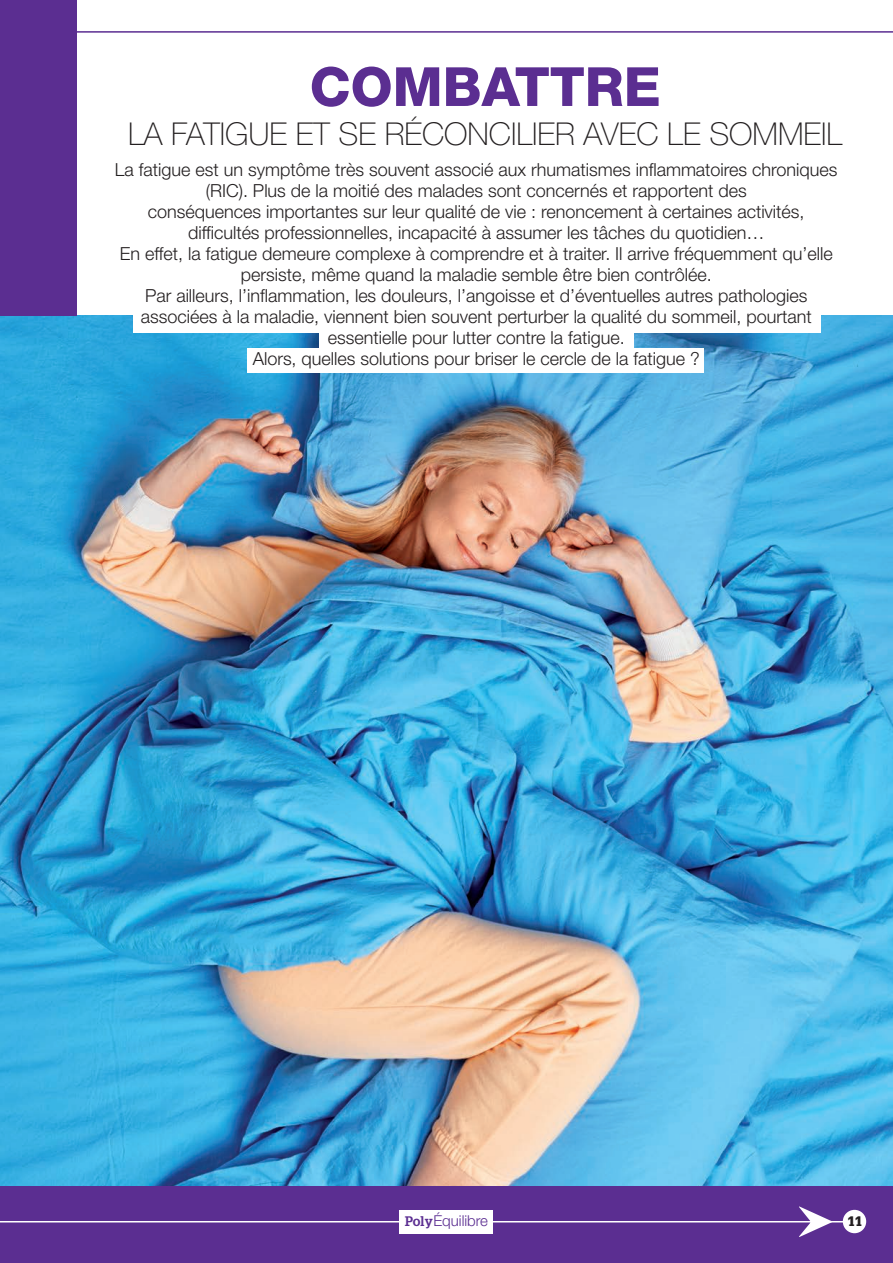
<style>
.page{position:relative;width:893px;height:1263px;background:#fff}
.page>*{position:absolute;margin:0;border:0;box-sizing:border-box;transform-origin:0 0}
.t1{font:800 54.15px "Helvetica Neue";color:#5b2e91}
.t2{font:100 31.5px "Helvetica Neue";color:#231f20}
.t3{font:300 18px/21px "Helvetica Neue";color:#231f20;text-align:center}
.t4{font:300 15px "Helvetica Neue";color:#5b2e91}
.t5{font:900 13.5px "Glypha";color:#231f20}
.s1{font-family:"Glypha";font-weight:700;font-size:13.5px}
</style>
<div class="page">
<img style="left:0;top:316px;width:893px;height:870px">
<hr style="left:0;top:31px;width:893px;height:2px;background:#5b2e91">
<div style="left:0;top:1186px;width:893px;height:77px;background:#5b2e91"></div>
<hr style="left:0;top:1221px;width:865px;height:1px;background:#fff">
<div style="left:843px;top:1210px;width:23px;height:23px;background:#fff;border-radius:50%"></div>
<div style="left:400px;top:1210px;width:93px;height:23px;background:#fff"></div>
<div style="left:0;top:0;width:77px;height:316px;background:#5b2e91"></div>
<svg style="left:799px;top:1206px;width:33px;height:31px"></svg>
<div style="left:133px;top:299px;width:688px;height:34px;background:#fff"></div>
<div style="left:319px;top:318px;width:315px;height:34px;background:#fff"></div>
<div style="left:248px;top:349px;width:456px;height:24px;background:#fff"></div>
<h1 class="t1" style="left:310px;top:67px;width:353px">COMBATTRE</h1>
<h2 class="t2" style="left:128px;top:122px;width:715px">LA FATIGUE ET SE RÉCONCILIER AVEC LE SOMMEIL</h2>
<p class="t3" style="left:115px;top:161px;width:724px">La fatigue est un symptôme très souvent associé aux rhumatismes inflammatoires chroniques (RIC). Plus de la moitié des malades sont concernés et rapportent des<br>conséquences importantes sur leur qualité de vie : renoncement à certaines activités, difficultés professionnelles, incapacité à assumer les tâches du quotidien…<br>En effet, la fatigue demeure complexe à comprendre et à traiter. Il arrive fréquemment qu’elle persiste, même quand la maladie semble être bien contrôlée.<br>Par ailleurs, l’inflammation, les douleurs, l’angoisse et d’éventuelles autres pathologies associées à la maladie, viennent bien souvent perturber la qualité du sommeil, pourtant essentielle pour lutter contre la fatigue.<br>Alors, quelles solutions pour briser le cercle de la fatigue ?</p>
<p class="t4" style="left:405px;top:1215px;width:85px"><span class="s1">Poly</span>Équilibre</p>
<p class="t5" style="left:847px;top:1216px;width:16px">11</p>
</div>
